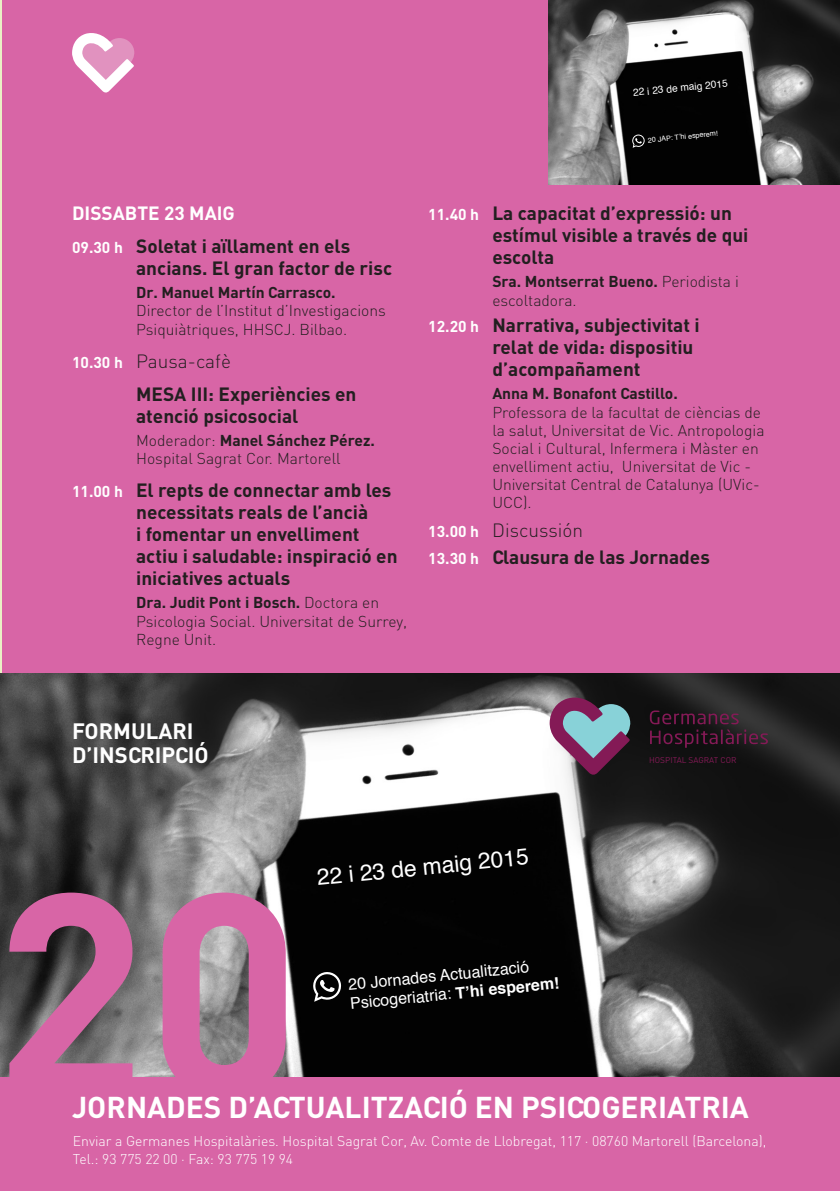
<style>
.page{position:relative;width:840px;height:1191px;background:#fff}
.page>*{position:absolute;margin:0;border:0;box-sizing:border-box;transform-origin:0 0}
.t1{font:700 284px "DIN";color:#d865a6}
.t2{font:700 29.8px "DIN";color:#fff}
.t3{font:22.8px "Helvetica";color:#fff}
.t4{font:700 22px "DIN";color:#fff}
.t5{font:700 19px/22px "DIN";color:#231f20}
.t6{font:300 19px "DIN";color:#231f20}
.t7{font:700 19px "DIN";color:#fff}
.t8{font:16px/19px "Helvetica";color:#fff}
.t9{font:300 15.6px/18.8px "DIN";color:#231f20}
.t10{font:700 15.6px "DIN";color:#231f20}
.t11{font:300 14px "DIN";color:#fff}
.t12{font:10.2px "Helvetica";color:#fff}
.t13{font:8.2px "DIN";color:#841a56}
.t14{font:7.2px "Helvetica";color:#fff}
.s1{font-size:15.6px;color:#fff}
.s2{font-weight:700}
.s3{font-weight:700;font-size:15.6px;color:#fff}
.s4{font-weight:300}
</style>
<div class="page">
<div style="left:0;top:0;width:839px;height:674px;background:#d865a6"></div>
<svg style="left:72px;top:32px;width:63px;height:61px"></svg>
<img style="left:548px;top:0;width:291px;height:185px">
<svg style="left:631px;top:134px;width:13px;height:14px"></svg>
<img style="left:0;top:674px;width:839px;height:403px">
<div style="left:0;top:1077px;width:839px;height:114px;background:#d865a6"></div>
<svg style="left:549px;top:696px;width:81px;height:79px;background:#7e7389"></svg>
<svg style="left:649px;top:710px;width:118px;height:38px;background:#2f1b26"></svg>
<svg style="left:312px;top:971px;width:29px;height:30px"></svg>
<p class="t12" style="left:632px;top:85px;width:96px;rotate:-6deg">22 i 23 de maig 2015</p>
<p class="t14" style="left:647px;top:135px;width:72px;rotate:-6deg">20 JAP: T’hi esperem!</p>
<p class="t7" style="left:72px;top:201px;width:164px">DISSABTE 23 MAIG</p>
<p class="t5" style="left:136px;top:234px;width:257px;text-indent:-64px"><span class="s1">09.30 h</span> Soletat i aïllament en els ancians. El gran factor de risc</p>
<p class="t9" style="left:136px;top:282px;width:251px"><span class="s2">Dr. Manuel Martín Carrasco.<br></span>Director de l’Institut d’Investigacions<br>Psiquiàtriques, HHSCJ. Bilbao.</p>
<p class="t6" style="left:72px;top:349px;width:160px"><span class="s3">10.30 h</span> Pausa-cafè</p>
<p class="t5" style="left:136px;top:382px;width:222px">MESA III: Experiències en atenció psicosocial</p>
<p class="t10" style="left:136px;top:430px;width:240px"><span class="s4">Moderador:</span> Manel Sánchez Pérez.</p>
<p class="t9" style="left:136px;top:449px;width:206px">Hospital Sagrat Cor. Martorell</p>
<p class="t5" style="left:136px;top:478px;width:263px;text-indent:-64px"><span class="s1">11.00 h</span> El repts de connectar amb les necessitats reals de l’ancià<br>i fomentar un envelliment actiu i saludable: inspiració en iniciatives actuals</p>
<p class="t9" style="left:136px;top:593px;width:272px"><span class="s2">Dra. Judit Pont i Bosch.</span> Doctora en<br>Psicologia Social. Universitat de Surrey,<br>Regne Unit.</p>
<p class="t5" style="left:492px;top:201px;width:257px;text-indent:-64px"><span class="s1">11.40 h</span> La capacitat d’expressió: un estímul visible a través de qui escolta</p>
<p class="t9" style="left:492px;top:272px;width:248px"><span class="s2">Sra. Montserrat Bueno.</span> Periodista i escoltadora.</p>
<p class="t5" style="left:492px;top:314px;width:209px;text-indent:-64px"><span class="s1">12.20 h</span> Narrativa, subjectivitat i relat de vida: dispositiu d’acompañament</p>
<p class="t10" style="left:492px;top:383px;width:187px">Anna M. Bonafont Castillo.</p>
<p class="t9" style="left:492px;top:403px;width:273px;line-height:18px">Professora de la facultat de cièncias de la salut, Universitat de Vic. Antropologia Social i Cultural, Infermera i Màster en envelliment actiu, Universitat de Vic - Universitat Central de Catalunya (UVic-UCC).</p>
<p class="t6" style="left:428px;top:518px;width:156px"><span class="s3">13.00 h</span> Discussión</p>
<p class="t5" style="left:428px;top:545px;width:283px"><span class="s1">13.30 h</span> Clausura de las Jornades</p>
<p class="t4" style="left:72px;top:716px;width:123px">FORMULARI</p>
<p class="t4" style="left:72px;top:740px;width:138px">D’INSCRIPCIÓ</p>
<p class="t13" style="left:648px;top:754px;width:89px">HOSPITAL SAGRAT COR</p>
<p class="t3" style="left:315px;top:860px;width:214px;rotate:-6deg">22 i 23 de maig 2015</p>
<h1 class="t1" style="left:-7px;top:808px;width:310px">20</h1>
<p class="t8" style="left:347px;top:976px;width:211px;rotate:-6deg">20 Jornades Actualització<br>Psicogeriatria: <span class="s2">T’hi esperem!</span></p>
<p class="t2" style="left:72px;top:1088px;width:678px">JORNADES D’ACTUALITZACIÓ EN PSICOGERIATRIA</p>
<p class="t11" style="left:73px;top:1132px;width:694px">Enviar a Germanes Hospitalàries. Hospital Sagrat Cor, Av. Comte de Llobregat, 117 · 08760 Martorell (Barcelona),</p>
<p class="t11" style="left:73px;top:1150px;width:222px">Tel.: 93 775 22 00 · Fax: 93 775 19 94</p>
</div>
